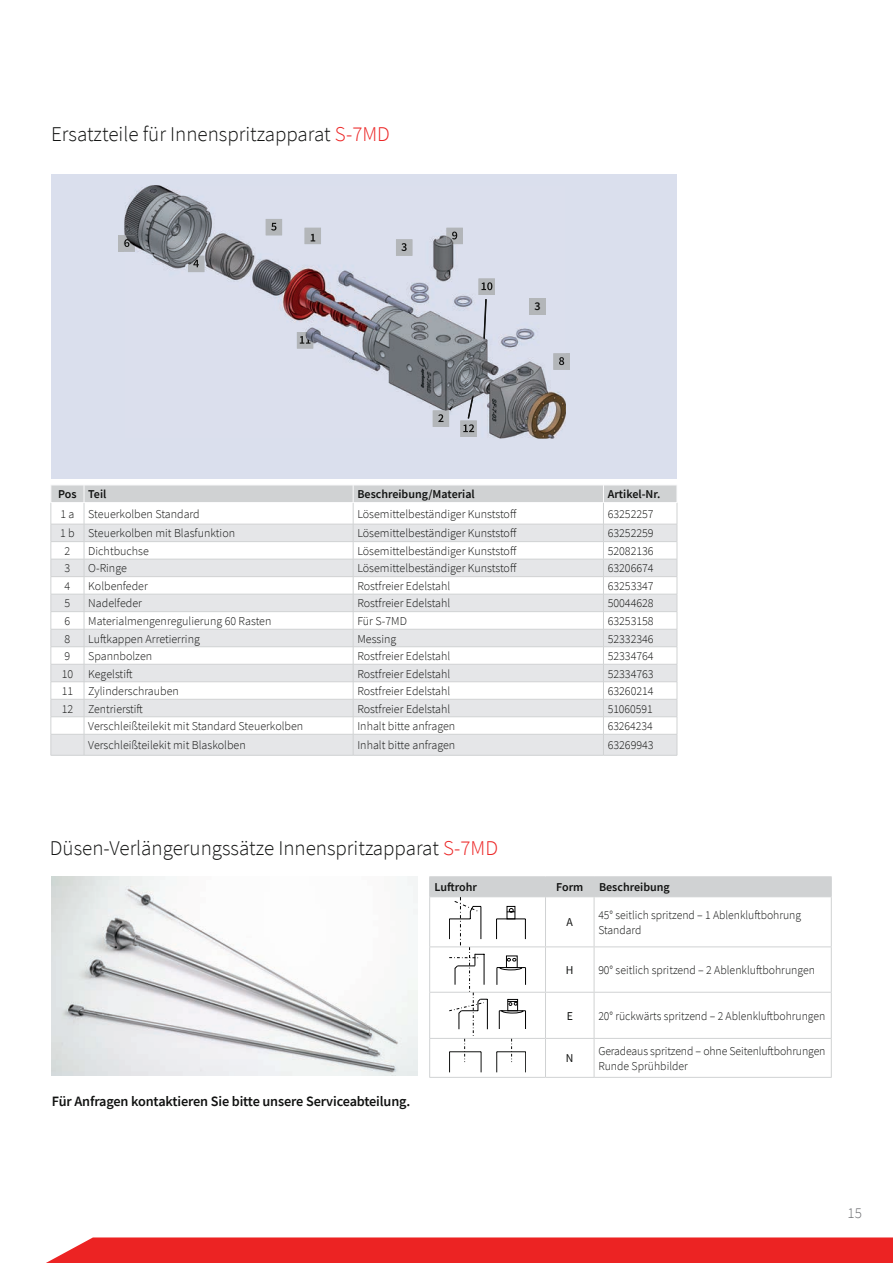
<style>
.page{position:relative;width:893px;height:1263px;background:#fff}
.page>*{position:absolute;margin:0;border:0;box-sizing:border-box;transform-origin:0 0}
.t1{font:300 21px "Source Sans Pro";color:#111211}
.t2{font:300 15px "Source Sans Pro";color:#6c6e71}
.t3{font:600 14.25px "Source Sans Pro";letter-spacing:-.01em;color:#111211}
.t4{font:300 12px/15px "Source Sans Pro";color:#111211}
.t5{font:600 12px "Source Sans Pro";color:#111211}
.t6{font:12px "Source Sans Pro";color:#111211}
.s1{color:#ec2323}
</style>
<div class="page">
<div style="left:46px;top:1237px;width:847px;height:26px;background:#ec2323"></div>
<div style="left:51px;top:174px;width:625px;height:304px;background:#dadfed"></div>
<hr style="left:51px;top:755px;width:33px;height:1px;background:#d0d2d3">
<hr style="left:84px;top:755px;width:269px;height:1px;background:#d0d2d3">
<hr style="left:353px;top:755px;width:250px;height:1px;background:#d0d2d3">
<hr style="left:603px;top:755px;width:74px;height:1px;background:#d0d2d3">
<svg style="left:51px;top:485px;width:627px;height:270px"></svg>
<hr style="left:429px;top:876px;width:116px;height:1px;background:#d0d2d3">
<hr style="left:545px;top:876px;width:49px;height:1px;background:#d0d2d3">
<hr style="left:594px;top:876px;width:238px;height:1px;background:#d0d2d3">
<hr style="left:429px;top:1039px;width:1px;height:38px;background:#d0d2d3">
<hr style="left:545px;top:1039px;width:1px;height:38px;background:#d0d2d3">
<hr style="left:594px;top:1039px;width:1px;height:38px;background:#d0d2d3">
<hr style="left:831px;top:1039px;width:1px;height:38px;background:#d0d2d3">
<hr style="left:429px;top:1077px;width:116px;height:1px;background:#d0d2d3">
<hr style="left:545px;top:1077px;width:49px;height:1px;background:#d0d2d3">
<hr style="left:594px;top:1077px;width:238px;height:1px;background:#d0d2d3">
<svg style="left:429px;top:877px;width:403px;height:195px"></svg>
<img style="left:52px;top:876px;width:365px;height:199px">
<div style="left:119px;top:235px;width:16px;height:17px;background:#b3b6b9"></div>
<div style="left:553px;top:353px;width:17px;height:17px;background:#b3b6b9"></div>
<img style="left:124px;top:185px;width:442px;height:254px">
<img style="left:305px;top:228px;width:16px;height:16px">
<svg style="left:311px;top:234px;width:4px;height:7px"></svg>
<img style="left:433px;top:410px;width:16px;height:17px">
<svg style="left:438px;top:414px;width:5px;height:8px"></svg>
<img style="left:396px;top:239px;width:16px;height:17px">
<svg style="left:401px;top:243px;width:6px;height:8px"></svg>
<img style="left:188px;top:256px;width:16px;height:16px">
<svg style="left:193px;top:260px;width:6px;height:7px"></svg>
<img style="left:124px;top:235px;width:11px;height:17px">
<svg style="left:124px;top:239px;width:5px;height:8px"></svg>
<img style="left:479px;top:279px;width:16px;height:16px">
<svg style="left:481px;top:282px;width:11px;height:8px"></svg>
<img style="left:446px;top:228px;width:17px;height:16px">
<svg style="left:452px;top:232px;width:5px;height:7px"></svg>
<img style="left:297px;top:332px;width:16px;height:16px">
<svg style="left:300px;top:336px;width:10px;height:8px"></svg>
<img style="left:553px;top:353px;width:13px;height:17px">
<svg style="left:559px;top:357px;width:5px;height:8px"></svg>
<img style="left:266px;top:219px;width:16px;height:16px">
<svg style="left:271px;top:223px;width:5px;height:8px"></svg>
<img style="left:483px;top:299px;width:4px;height:41px">
<img style="left:460px;top:421px;width:17px;height:16px">
<svg style="left:449px;top:374px;width:26px;height:58px"></svg>
<img style="left:468px;top:387px;width:7px;height:32px">
<div style="left:529px;top:298px;width:17px;height:17px;background:#b3b6b9"></div>
<h1 class="t1" style="left:51px;top:121px;width:340px">Ersatzteile für Innenspritzapparat <span class="s1">S-7MD</span></h1>
<p class="t5" style="left:534px;top:298px;width:8px">3</p>
<p class="t5" style="left:58px;top:486px;width:50px">Pos Teil</p>
<p class="t5" style="left:357px;top:486px;width:119px">Beschreibung/Material</p>
<p class="t5" style="left:608px;top:486px;width:54px">Artikel-Nr.</p>
<p class="t4" style="left:60px;top:506px;width:141px">1 a Steuerkolben Standard</p>
<p class="t4" style="left:357px;top:506px;width:161px">Lösemittelbeständiger Kunststoff</p>
<p class="t4" style="left:608px;top:506px;width:47px">63252257</p>
<p class="t4" style="left:60px;top:526px;width:177px">1 b Steuerkolben mit Blasfunktion</p>
<p class="t4" style="left:357px;top:526px;width:161px">Lösemittelbeständiger Kunststoff</p>
<p class="t4" style="left:608px;top:526px;width:47px">63252259</p>
<p class="t4" style="left:65px;top:543px;width:7px">2</p>
<p class="t4" style="left:88px;top:543px;width:62px">Dichtbuchse</p>
<p class="t4" style="left:357px;top:543px;width:161px">Lösemittelbeständiger Kunststoff</p>
<p class="t4" style="left:608px;top:543px;width:47px">52082136</p>
<p class="t4" style="left:65px;top:561px;width:7px">3</p>
<p class="t4" style="left:88px;top:561px;width:40px">O-Ringe</p>
<p class="t4" style="left:357px;top:561px;width:161px">Lösemittelbeständiger Kunststoff</p>
<p class="t4" style="left:608px;top:561px;width:47px">63206674</p>
<p class="t4" style="left:65px;top:578px;width:7px">4</p>
<p class="t4" style="left:88px;top:578px;width:61px">Kolbenfeder</p>
<p class="t4" style="left:357px;top:578px;width:94px">Rostfreier Edelstahl</p>
<p class="t4" style="left:608px;top:578px;width:47px">63253347</p>
<p class="t4" style="left:65px;top:596px;width:7px">5</p>
<p class="t4" style="left:88px;top:596px;width:55px">Nadelfeder</p>
<p class="t4" style="left:357px;top:596px;width:94px">Rostfreier Edelstahl</p>
<p class="t4" style="left:608px;top:596px;width:47px">50044628</p>
<p class="t4" style="left:65px;top:613px;width:7px">6</p>
<p class="t4" style="left:88px;top:613px;width:185px">Materialmengenregulierung 60 Rasten</p>
<p class="t4" style="left:357px;top:613px;width:51px">Für S-7MD</p>
<p class="t4" style="left:608px;top:613px;width:47px">63253158</p>
<p class="t4" style="left:65px;top:631px;width:7px">8</p>
<p class="t4" style="left:88px;top:631px;width:113px">Luftkappen Arretierring</p>
<p class="t4" style="left:357px;top:631px;width:40px">Messing</p>
<p class="t4" style="left:608px;top:631px;width:47px">52332346</p>
<p class="t4" style="left:65px;top:648px;width:7px">9</p>
<p class="t4" style="left:88px;top:648px;width:65px">Spannbolzen</p>
<p class="t4" style="left:357px;top:648px;width:94px">Rostfreier Edelstahl</p>
<p class="t4" style="left:608px;top:648px;width:47px">52334764</p>
<p class="t4" style="left:62px;top:666px;width:13px">10</p>
<p class="t4" style="left:88px;top:666px;width:46px">Kegelstift</p>
<p class="t4" style="left:357px;top:666px;width:94px">Rostfreier Edelstahl</p>
<p class="t4" style="left:608px;top:666px;width:47px">52334763</p>
<p class="t4" style="left:62px;top:684px;width:13px">11</p>
<p class="t4" style="left:88px;top:684px;width:92px">Zylinderschrauben</p>
<p class="t4" style="left:357px;top:684px;width:94px">Rostfreier Edelstahl</p>
<p class="t4" style="left:608px;top:684px;width:47px">63260214</p>
<p class="t4" style="left:62px;top:701px;width:13px">12</p>
<p class="t4" style="left:88px;top:701px;width:56px">Zentrierstift</p>
<p class="t4" style="left:357px;top:701px;width:94px">Rostfreier Edelstahl</p>
<p class="t4" style="left:608px;top:701px;width:47px">51060591</p>
<p class="t4" style="left:88px;top:718px;width:217px">Verschleißteilekit mit Standard Steuerkolben</p>
<p class="t4" style="left:357px;top:718px;width:99px">Inhalt bitte anfragen</p>
<p class="t4" style="left:608px;top:718px;width:47px">63264234</p>
<p class="t4" style="left:88px;top:738px;width:159px">Verschleißteilekit mit Blaskolben</p>
<p class="t4" style="left:357px;top:738px;width:99px">Inhalt bitte anfragen</p>
<p class="t4" style="left:608px;top:738px;width:47px">63269943</p>
<h1 class="t1" style="left:50px;top:835px;width:450px">Düsen-Verlängerungssätze Innenspritzapparat <span class="s1">S-7MD</span></h1>
<p class="t3" style="left:52px;top:1092px;width:360px">Für Anfragen kontaktieren Sie bitte unsere Serviceabteilung.</p>
<p class="t5" style="left:435px;top:879px;width:44px">Luftrohr</p>
<p class="t5" style="left:556px;top:879px;width:29px">Form</p>
<p class="t5" style="left:599px;top:879px;width:72px">Beschreibung</p>
<p class="t6" style="left:567px;top:915px;width:8px">A</p>
<p class="t4" style="left:598px;top:907px;width:204px">45° seitlich spritzend – 1 Ablenkluftbohrung<br>Standard</p>
<p class="t6" style="left:566px;top:962px;width:9px">H</p>
<p class="t4" style="left:598px;top:962px;width:218px">90° seitlich spritzend – 2 Ablenkluftbohrungen</p>
<p class="t6" style="left:567px;top:1008px;width:8px">E</p>
<p class="t4" style="left:598px;top:1008px;width:228px">20° rückwärts spritzend – 2 Ablenkluftbohrungen</p>
<p class="t6" style="left:566px;top:1051px;width:9px">N</p>
<p class="t4" style="left:598px;top:1043px;width:229px">Geradeaus spritzend – ohne Seitenluftbohrungen<br>Runde Sprühbilder</p>
<p class="t2" style="left:848px;top:1204px;width:16px">15</p>
</div>
